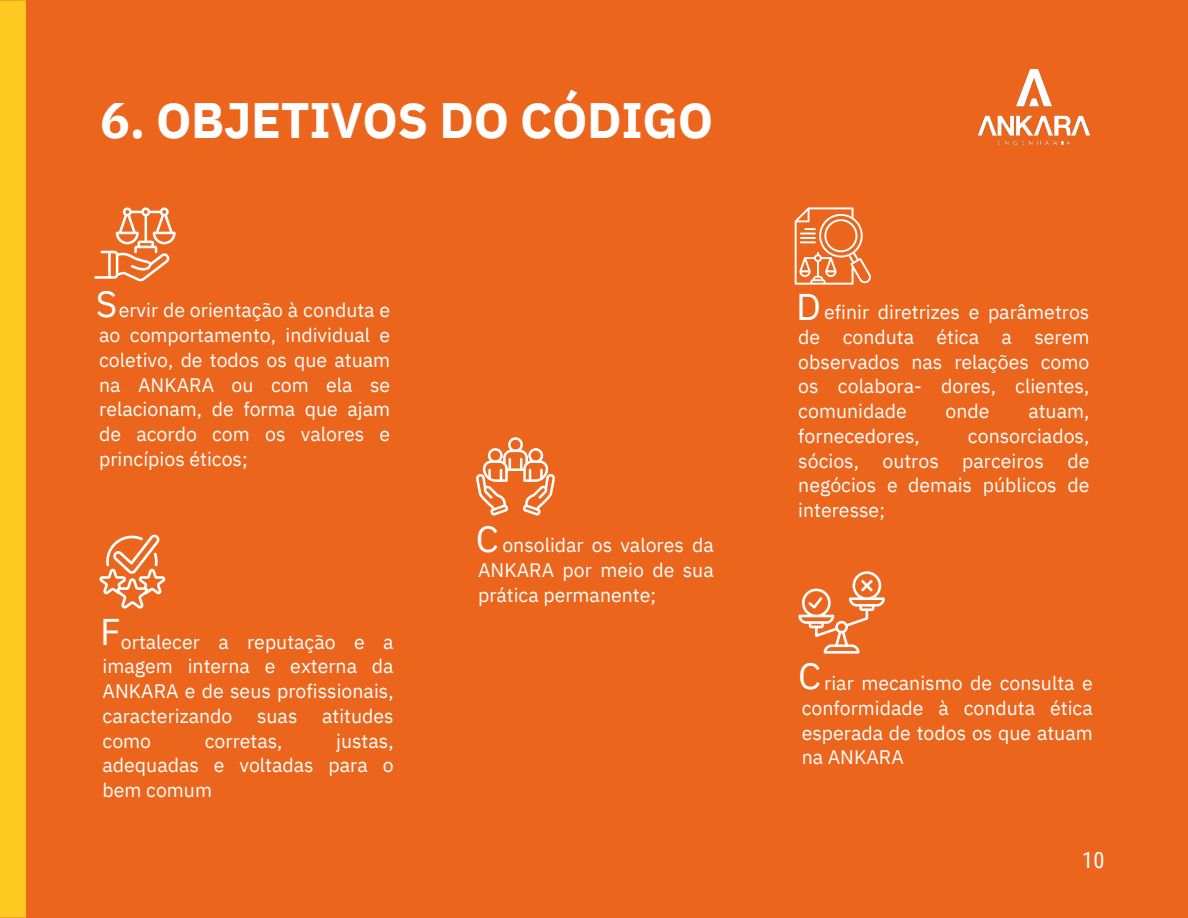
<style>
.page{position:relative;width:1188px;height:918px;background:#eb651c}
.page>*{position:absolute;margin:0;border:0;box-sizing:border-box;transform-origin:0 0}
.t1{font:700 49.65px "IBM Plex Sans";letter-spacing:-.01em;color:#fff}
.t2{font:37.2px "IBM Plex Sans";color:#fff}
.t3{font:22.5px "Roboto Condensed";color:#fff}
.t4{font:19.5px/24.8px "IBM Plex Sans";color:#fff;text-align:justify}
</style>
<div class="page">
<svg style="left:94px;top:207px;width:81px;height:74px"></svg>
<svg style="left:99px;top:535px;width:66px;height:73px"></svg>
<svg style="left:476px;top:437px;width:79px;height:79px"></svg>
<svg style="left:795px;top:207px;width:76px;height:78px"></svg>
<svg style="left:798px;top:571px;width:87px;height:82px"></svg>
<img style="left:977px;top:69px;width:114px;height:76px">
<div style="left:0;top:0;width:26px;height:918px;background:#fec921"></div>
<h1 class="t1" style="left:100px;top:87px;width:614px">6. OBJETIVOS DO CÓDIGO</h1>
<h2 class="t2" style="left:96px;top:278px;width:23px">S</h2>
<p class="t4" style="left:99px;top:298px;width:293px;text-indent:20px">ervir de orientação à conduta e ao comportamento, individual e coletivo, de todos os que atuam na ANKARA ou com ela se relacionam, de forma que ajam de acordo com os valores e princípios éticos;</p>
<p class="t2" style="left:100px;top:607px;width:22px">F</p>
<p class="t4" style="left:103px;top:629px;width:293px;text-indent:18px">ortalecer a reputação e a imagem interna e externa da ANKARA e de seus profissionais, caracterizando</p>
<p class="t4" style="left:257px;top:703px;width:42px">suas</p>
<p class="t4" style="left:322px;top:703px;width:73px">atitudes</p>
<p class="t4" style="left:103px;top:728px;width:293px;text-indent:234px">justas, adequadas e voltadas para o bem comum</p>
<p class="t4" style="left:103px;top:728px;width:50px">como</p>
<p class="t4" style="left:205px;top:728px;width:79px">corretas,</p>
<h2 class="t2" style="left:476px;top:514px;width:25px">C</h2>
<p class="t4" style="left:478px;top:533px;width:237px;text-indent:24px">onsolidar os valores da ANKARA por meio de sua prática permanente;</p>
<h2 class="t2" style="left:796px;top:282px;width:26px">D</h2>
<p class="t4" style="left:798px;top:299px;width:293px;text-indent:26px">efinir diretrizes e parâmetros de conduta ética a serem observados nas relações como os colabora- dores, clientes, comunidade</p>
<p class="t4" style="left:946px;top:398px;width:45px">onde</p>
<p class="t4" style="left:1028px;top:398px;width:63px">atuam,</p>
<p class="t4" style="left:798px;top:423px;width:123px">fornecedores,</p>
<p class="t4" style="left:798px;top:423px;width:293px;text-indent:170px">consorciados, sócios, outros parceiros de negócios e demais públicos de interesse;</p>
<h2 class="t2" style="left:798px;top:651px;width:25px">C</h2>
<p class="t4" style="left:802px;top:670px;width:293px;text-indent:23px">riar mecanismo de consulta e conformidade à conduta ética esperada de todos os que atuam na ANKARA</p>
<p class="t3" style="left:1082px;top:848px;width:24px">10</p>
</div>
